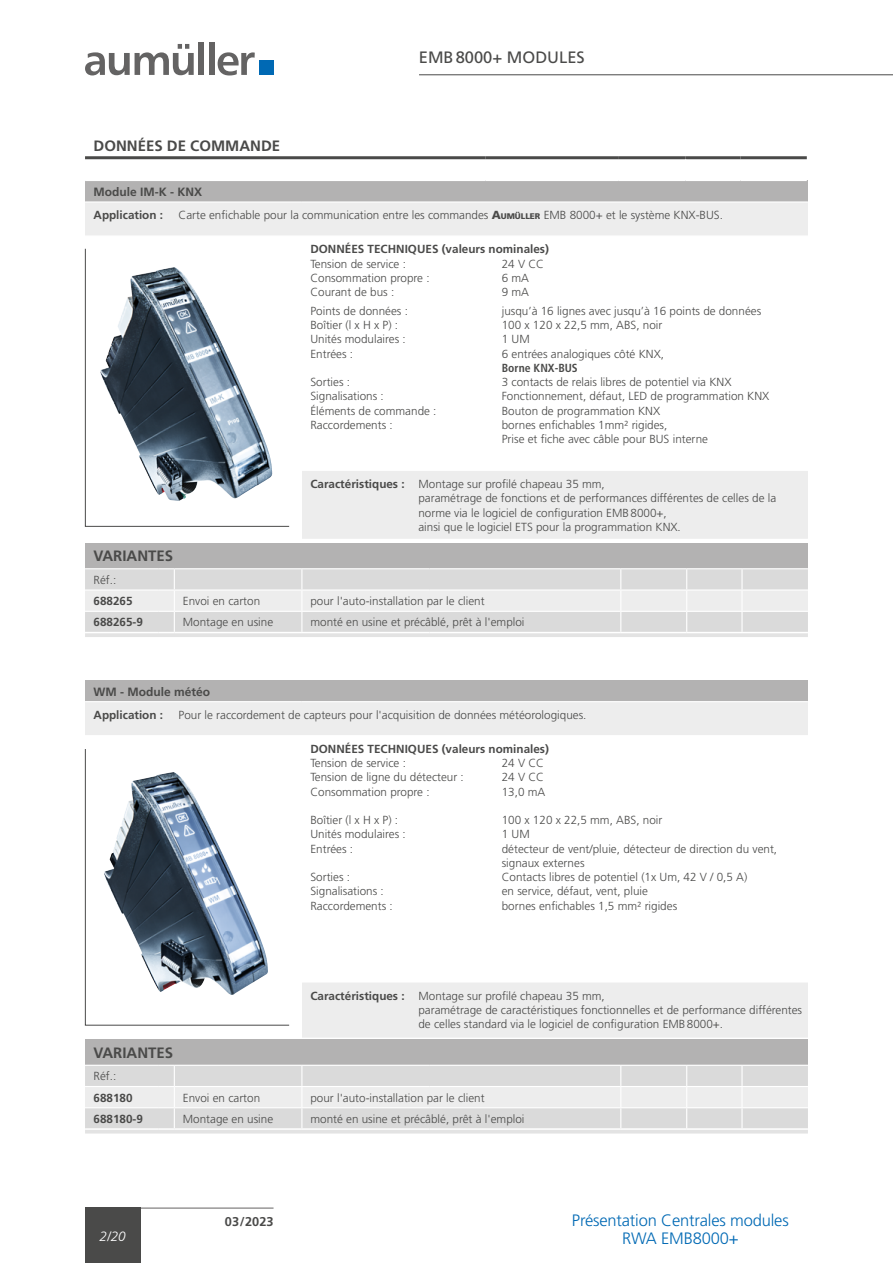
<style>
.page{position:relative;width:893px;height:1263px;background:#fff}
.page>*{position:absolute;margin:0;border:0;box-sizing:border-box;transform-origin:0 0}
.t1{font:300 16.5px/18px "Frutiger LT Std";letter-spacing:-.01em;color:#0069b4;text-align:center}
.t2{font:16.5px "Frutiger LT Std";color:#4a4a49}
.t3{font:700 15px "Frutiger LT Std";color:#4a4a49}
.t4{font:italic 300 13.5px "Frutiger LT Std";color:#fff}
.t5{font:700 12.75px "Frutiger LT Std";color:#4a4a49}
.t6{font:700 12px "Frutiger LT Std";color:#4a4a49}
.t7{font:300 11.7px/14.2px "Frutiger LT Std";color:#4a4a49}
.t8{font:700 11.7px "Frutiger LT Std";color:#4a4a49}
.t9{font:700 condensed 11.7px "Frutiger LT Std";color:#4a4a49}
.s1{font-weight:900}
.s2{font-weight:900;font-size:8.25px}
.s3{font-weight:700}
</style>
<div class="page">
<hr style="left:419px;top:74px;width:474px;height:1px;background:#4a4a49">
<hr style="left:85px;top:1208px;width:189px;height:1px;background:#646363">
<div style="left:85px;top:1208px;width:55px;height:55px;background:#4a4a49"></div>
<svg style="left:85px;top:44px;width:109px;height:31px"></svg>
<div style="left:198px;top:43px;width:6px;height:32px;background:#646363"></div>
<div style="left:209px;top:43px;width:5px;height:32px;background:#646363"></div>
<svg style="left:218px;top:52px;width:37px;height:23px"></svg>
<div style="left:260px;top:60px;width:14px;height:15px;background:#0069b4"></div>
<div style="left:85px;top:181px;width:723px;height:21px;background:#b3b2b2"></div>
<div style="left:85px;top:203px;width:723px;height:336px;background:#ededed"></div>
<svg style="left:85px;top:237px;width:723px;height:234px"></svg>
<div style="left:85px;top:471px;width:217px;height:68px;background:#fff"></div>
<hr style="left:85px;top:201px;width:217px;height:2px;background:#fff">
<hr style="left:302px;top:201px;width:506px;height:2px;background:#fff">
<hr style="left:85px;top:235px;width:217px;height:2px;background:#fff">
<hr style="left:302px;top:235px;width:506px;height:2px;background:#fff">
<hr style="left:301px;top:237px;width:1px;height:234px;background:#fff">
<div style="left:85px;top:543px;width:723px;height:26px;background:#b3b2b2"></div>
<svg style="left:85px;top:568px;width:723px;height:69px"></svg>
<hr style="left:174px;top:632px;width:128px;height:1px;background:#fff">
<hr style="left:302px;top:632px;width:127px;height:1px;background:#fff">
<hr style="left:429px;top:632px;width:192px;height:1px;background:#fff">
<hr style="left:621px;top:632px;width:66px;height:1px;background:#fff">
<hr style="left:687px;top:632px;width:55px;height:1px;background:#fff">
<hr style="left:742px;top:632px;width:66px;height:1px;background:#fff">
<hr style="left:85px;top:156px;width:400px;height:3px;background:#4a4a49">
<hr style="left:485px;top:156px;width:134px;height:3px;background:#4a4a49">
<hr style="left:619px;top:156px;width:67px;height:3px;background:#4a4a49">
<hr style="left:686px;top:156px;width:55px;height:3px;background:#4a4a49">
<hr style="left:741px;top:156px;width:66px;height:3px;background:#4a4a49">
<div style="left:85px;top:680px;width:723px;height:22px;background:#b3b2b2"></div>
<div style="left:85px;top:702px;width:723px;height:335px;background:#ededed"></div>
<svg style="left:85px;top:736px;width:723px;height:246px"></svg>
<div style="left:85px;top:982px;width:217px;height:55px;background:#fff"></div>
<hr style="left:85px;top:701px;width:217px;height:1px;background:#fff">
<hr style="left:302px;top:701px;width:506px;height:1px;background:#fff">
<hr style="left:85px;top:735px;width:217px;height:1px;background:#fff">
<hr style="left:302px;top:735px;width:506px;height:1px;background:#fff">
<hr style="left:301px;top:736px;width:1px;height:246px;background:#fff">
<div style="left:85px;top:1040px;width:723px;height:25px;background:#b3b2b2"></div>
<svg style="left:85px;top:1066px;width:723px;height:67px"></svg>
<hr style="left:174px;top:1128px;width:128px;height:2px;background:#fff">
<hr style="left:302px;top:1128px;width:127px;height:2px;background:#fff">
<hr style="left:429px;top:1128px;width:192px;height:2px;background:#fff">
<hr style="left:621px;top:1128px;width:66px;height:2px;background:#fff">
<hr style="left:687px;top:1128px;width:55px;height:2px;background:#fff">
<hr style="left:742px;top:1128px;width:66px;height:2px;background:#fff">
<svg style="left:85px;top:748px;width:205px;height:278px"></svg>
<svg style="left:85px;top:248px;width:205px;height:279px"></svg>
<img style="left:100px;top:267px;width:172px;height:234px">
<img style="left:103px;top:772px;width:165px;height:225px">
<p class="t3" style="left:94px;top:137px;width:188px">DONNÉES DE COMMANDE</p>
<h1 class="t2" style="left:419px;top:48px;width:167px">EMB8000+ MODULES</h1>
<p class="t6" style="left:94px;top:185px;width:110px">Module IM-K - KNX</p>
<p class="t8" style="left:94px;top:208px;width:71px">Application :</p>
<p class="t7" style="left:179px;top:208px;width:546px">Carte enfichable pour la communication entre les commandes <span class="s1">A</span><span class="s2">UMÜLLER</span> EMB 8000+ et le système KNX-BUS.</p>
<p class="t8" style="left:310px;top:242px;width:240px">DONNÉES TECHNIQUES (valeurs nominales)</p>
<p class="t7" style="left:310px;top:257px;width:97px">Tension de service :</p>
<p class="t7" style="left:502px;top:257px;width:44px">24 V CC</p>
<p class="t7" style="left:310px;top:271px;width:121px">Consommation propre :</p>
<p class="t7" style="left:502px;top:271px;width:29px">6 mA</p>
<p class="t7" style="left:310px;top:285px;width:85px">Courant de bus :</p>
<p class="t7" style="left:502px;top:285px;width:29px">9 mA</p>
<p class="t7" style="left:310px;top:304px;width:99px">Points de données :</p>
<p class="t7" style="left:502px;top:304px;width:261px">jusqu’à 16 lignes avec jusqu’à 16 points de données</p>
<p class="t7" style="left:310px;top:318px;width:89px">Boîtier (l x H x P) :</p>
<p class="t7" style="left:502px;top:318px;width:162px">100 x 120 x 22,5 mm, ABS, noir</p>
<p class="t7" style="left:310px;top:332px;width:97px">Unités modulaires :</p>
<p class="t7" style="left:502px;top:332px;width:29px">1 UM</p>
<p class="t7" style="left:310px;top:347px;width:44px">Entrées :</p>
<p class="t7" style="left:502px;top:347px;width:164px">6 entrées analogiques côté KNX,</p>
<p class="t9" style="left:502px;top:361px;width:77px">Borne KNX-BUS</p>
<p class="t7" style="left:310px;top:375px;width:41px">Sorties :</p>
<p class="t7" style="left:502px;top:375px;width:231px">3 contacts de relais libres de potentiel via KNX</p>
<p class="t7" style="left:310px;top:389px;width:75px">Signalisations :</p>
<p class="t7" style="left:502px;top:389px;width:269px">Fonctionnement, défaut, LED de programmation KNX</p>
<p class="t7" style="left:310px;top:404px;width:128px">Éléments de commande :</p>
<p class="t7" style="left:502px;top:404px;width:160px">Bouton de programmation KNX</p>
<p class="t7" style="left:310px;top:418px;width:84px">Raccordements :</p>
<p class="t7" style="left:502px;top:418px;width:208px">bornes enfichables 1mm² rigides,<br>Prise et fiche avec câble pour BUS interne</p>
<p class="t7" style="left:418px;top:477px;width:359px;text-indent:-108px"><span class="s3">Caractéristiques :</span> Montage sur profilé chapeau 35 mm,<br>paramétrage de fonctions et de performances différentes de celles de la norme via le logiciel de configuration EMB8000+,<br>ainsi que le logiciel ETS pour la programmation KNX.</p>
<p class="t3" style="left:94px;top:547px;width:81px">VARIANTES</p>
<p class="t7" style="left:94px;top:573px;width:24px">Réf.:</p>
<p class="t8" style="left:94px;top:594px;width:41px">688265</p>
<p class="t7" style="left:183px;top:594px;width:79px">Envoi en carton</p>
<p class="t7" style="left:310px;top:594px;width:176px">pour l'auto-installation par le client</p>
<p class="t8" style="left:94px;top:615px;width:51px">688265-9</p>
<p class="t7" style="left:183px;top:615px;width:92px">Montage en usine</p>
<p class="t7" style="left:310px;top:615px;width:216px">monté en usine et précâblé, prêt à l'emploi</p>
<p class="t6" style="left:94px;top:684px;width:118px">WM - Module météo</p>
<p class="t8" style="left:94px;top:708px;width:71px">Application :</p>
<p class="t7" style="left:179px;top:708px;width:409px">Pour le raccordement de capteurs pour l'acquisition de données météorologiques.</p>
<p class="t8" style="left:310px;top:742px;width:240px">DONNÉES TECHNIQUES (valeurs nominales)</p>
<p class="t7" style="left:310px;top:756px;width:97px">Tension de service :</p>
<p class="t7" style="left:502px;top:756px;width:44px">24 V CC</p>
<p class="t7" style="left:310px;top:770px;width:155px">Tension de ligne du détecteur :</p>
<p class="t7" style="left:502px;top:770px;width:44px">24 V CC</p>
<p class="t7" style="left:310px;top:785px;width:121px">Consommation propre :</p>
<p class="t7" style="left:502px;top:785px;width:45px">13,0 mA</p>
<p class="t7" style="left:310px;top:813px;width:89px">Boîtier (l x H x P) :</p>
<p class="t7" style="left:502px;top:813px;width:162px">100 x 120 x 22,5 mm, ABS, noir</p>
<p class="t7" style="left:310px;top:827px;width:97px">Unités modulaires :</p>
<p class="t7" style="left:502px;top:827px;width:29px">1 UM</p>
<p class="t7" style="left:310px;top:842px;width:44px">Entrées :</p>
<p class="t7" style="left:502px;top:842px;width:277px">détecteur de vent/pluie, détecteur de direction du vent, signaux externes</p>
<p class="t7" style="left:310px;top:870px;width:41px">Sorties :</p>
<p class="t7" style="left:502px;top:870px;width:247px">Contacts libres de potentiel (1x Um, 42 V / 0,5 A)</p>
<p class="t7" style="left:310px;top:884px;width:75px">Signalisations :</p>
<p class="t7" style="left:502px;top:884px;width:148px">en service, défaut, vent, pluie</p>
<p class="t7" style="left:310px;top:899px;width:84px">Raccordements :</p>
<p class="t7" style="left:502px;top:899px;width:177px">bornes enfichables 1,5 mm² rigides</p>
<p class="t7" style="left:418px;top:988px;width:385px;text-indent:-108px"><span class="s3">Caractéristiques :</span> Montage sur profilé chapeau 35 mm,<br>paramétrage de caractéristiques fonctionnelles et de performance différentes de celles standard via le logiciel de configuration EMB8000+.</p>
<p class="t3" style="left:94px;top:1044px;width:81px">VARIANTES</p>
<p class="t7" style="left:94px;top:1069px;width:24px">Réf.:</p>
<p class="t8" style="left:94px;top:1090px;width:41px">688180</p>
<p class="t7" style="left:183px;top:1090px;width:79px">Envoi en carton</p>
<p class="t7" style="left:310px;top:1090px;width:176px">pour l'auto-installation par le client</p>
<p class="t8" style="left:94px;top:1112px;width:51px">688180-9</p>
<p class="t7" style="left:183px;top:1112px;width:92px">Montage en usine</p>
<p class="t7" style="left:310px;top:1112px;width:216px">monté en usine et précâblé, prêt à l'emploi</p>
<p class="t4" style="left:100px;top:1229px;width:28px">2/20</p>
<p class="t5" style="left:225px;top:1214px;width:50px">03/2023</p>
<h1 class="t1" style="left:572px;top:1212px;width:218px">Présentation Centrales modules<br>RWA EMB8000+</h1>
</div>
